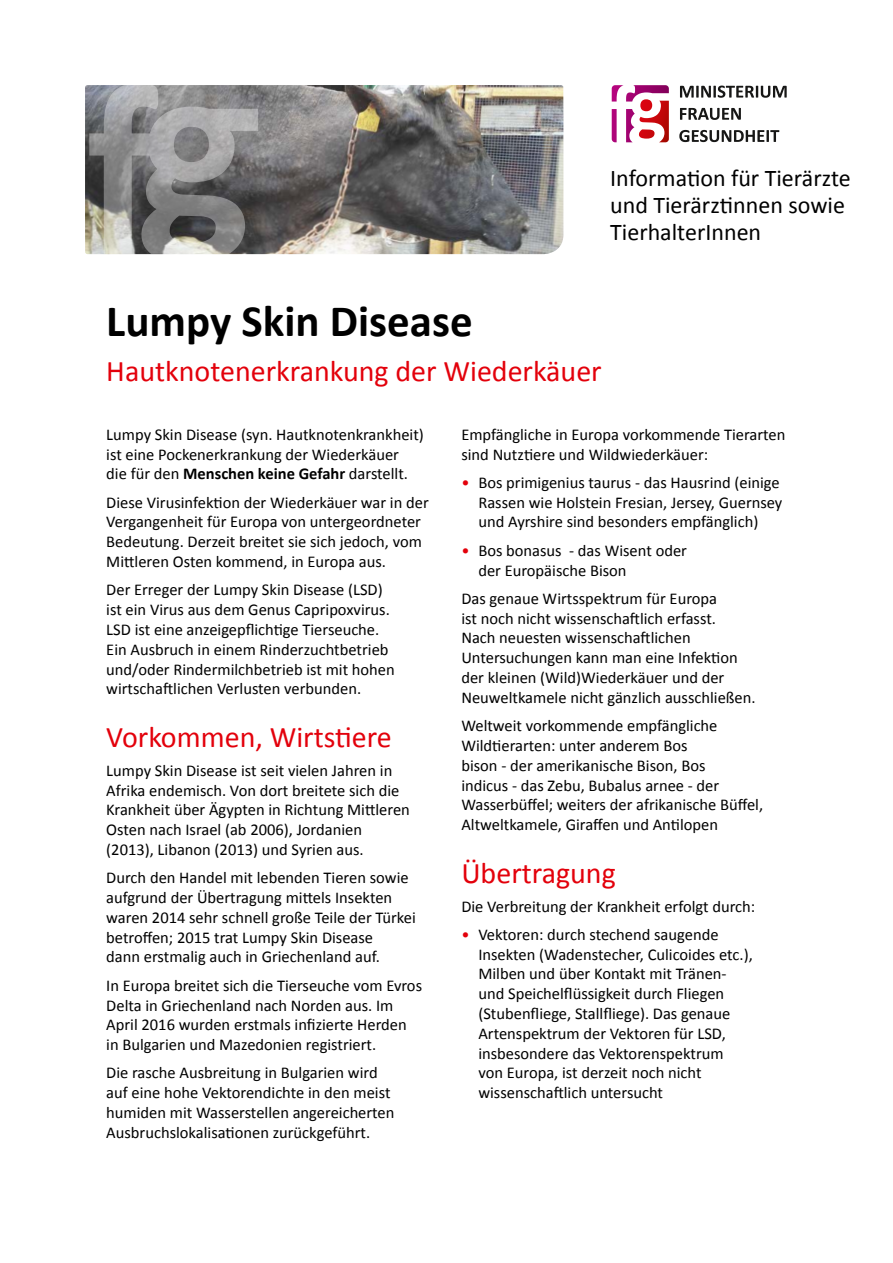
<style>
.page{position:relative;width:893px;height:1263px;background:#fff}
.page>*{position:absolute;margin:0;border:0;box-sizing:border-box;transform-origin:0 0}
.t1{font:700 45px "Calibri";color:#000}
.Untertitel{font:30px "Calibri";color:#e3000b}
.t2{font:24px/27px "Calibri";color:#000}
.t3{font:16.5px/19.8px "Calibri";color:#000}
.s1{font-weight:700}
.s2{color:#e3000b}
</style>
<div class="page">
<img style="left:85px;top:85px;width:478px;height:169px">
<svg style="left:611px;top:84px;width:59px;height:59px"></svg>
<svg style="left:612px;top:85px;width:57px;height:57px"></svg>
<svg style="left:680px;top:86px;width:107px;height:12px"></svg>
<svg style="left:680px;top:108px;width:61px;height:12px"></svg>
<svg style="left:679px;top:130px;width:100px;height:12px"></svg>
<svg style="left:89px;top:85px;width:169px;height:169px"></svg>
<h3 class="t2" style="left:610px;top:165px;width:242px">Information für Tierärzte und Tierärztinnen sowie<br>TierhalterInnen</h3>
<h1 class="t1" style="left:106px;top:293px;width:368px">Lumpy Skin Disease</h1>
<p class="Untertitel" style="left:106px;top:352px;width:497px">Hautknotenerkrankung der Wiederkäuer</p>
<p class="t3" style="left:106px;top:424px;width:319px">Lumpy Skin Disease (syn. Hautknotenkrankheit) ist eine Pockenerkrankung der Wiederkäuer<br>die für den <span class="s1">Menschen keine Gefahr</span> darstellt.</p>
<p class="t3" style="left:106px;top:492px;width:324px">Diese Virusinfektion der Wiederkäuer war in der Vergangenheit für Europa von untergeordneter Bedeutung. Derzeit breitet sie sich jedoch, vom Mittleren Osten kommend, in Europa aus.</p>
<p class="t3" style="left:106px;top:580px;width:290px">Der Erreger der Lumpy Skin Disease (LSD) ist ein Virus aus dem Genus Capripoxvirus.<br>LSD ist eine anzeigepflichtige Tierseuche.<br>Ein Ausbruch in einem Rinderzuchtbetrieb und/oder Rindermilchbetrieb ist mit hohen wirtschaftlichen Verlusten verbunden.</p>
<p class="Untertitel" style="left:106px;top:718px;width:287px">Vorkommen, Wirtstiere</p>
<p class="t3" style="left:106px;top:760px;width:305px">Lumpy Skin Disease ist seit vielen Jahren in Afrika endemisch. Von dort breitete sich die Krankheit über Ägypten in Richtung Mittleren Osten nach Israel (ab 2006), Jordanien (2013), Libanon (2013) und Syrien aus.</p>
<p class="t3" style="left:106px;top:868px;width:311px">Durch den Handel mit lebenden Tieren sowie aufgrund der Übertragung mittels Insekten waren 2014 sehr schnell große Teile der Türkei betroffen; 2015 trat Lumpy Skin Disease<br>dann erstmalig auch in Griechenland auf.</p>
<p class="t3" style="left:106px;top:975px;width:317px">In Europa breitet sich die Tierseuche vom Evros Delta in Griechenland nach Norden aus. Im April 2016 wurden erstmals infizierte Herden in Bulgarien und Mazedonien registriert.</p>
<p class="t3" style="left:106px;top:1063px;width:290px">Die rasche Ausbreitung in Bulgarien wird auf eine hohe Vektorendichte in den meist humiden mit Wasserstellen angereicherten Ausbruchslokalisationen zurückgeführt.</p>
<p class="t3" style="left:461px;top:424px;width:325px">Empfängliche in Europa vorkommende Tierarten sind Nutztiere und Wildwiederkäuer:</p>
<p class="t3" style="left:478px;top:472px;width:306px;text-indent:-17px"><span class="s2">•</span> Bos primigenius taurus - das Hausrind (einige<br>Rassen wie Holstein Fresian, Jersey, Guernsey und Ayrshire sind besonders empfänglich)</p>
<p class="t3" style="left:478px;top:540px;width:210px;text-indent:-17px"><span class="s2">•</span> Bos bonasus - das Wisent oder der Europäische Bison</p>
<p class="t3" style="left:461px;top:588px;width:296px">Das genaue Wirtsspektrum für Europa<br>ist noch nicht wissenschaftlich erfasst.<br>Nach neuesten wissenschaftlichen Untersuchungen kann man eine Infektion der kleinen (Wild)Wiederkäuer und der Neuweltkamele nicht gänzlich ausschließen.</p>
<p class="t3" style="left:461px;top:716px;width:303px">Weltweit vorkommende empfängliche Wildtierarten: unter anderem Bos<br>bison - der amerikanische Bison, Bos<br>indicus - das Zebu, Bubalus arnee - der Wasserbüffel; weiters der afrikanische Büffel, Altweltkamele, Giraffen und Antilopen</p>
<p class="Untertitel" style="left:461px;top:854px;width:156px">Übertragung</p>
<p class="t3" style="left:461px;top:896px;width:295px">Die Verbreitung der Krankheit erfolgt durch:</p>
<p class="t3" style="left:478px;top:924px;width:276px;text-indent:-17px"><span class="s2">•</span> Vektoren: durch stechend saugende Insekten (Wadenstecher, Culicoides etc.), Milben und über Kontakt mit Tränen&shy;und Speichelflüssigkeit durch Fliegen (Stubenfliege, Stallfliege). Das genaue Artenspektrum der Vektoren für LSD, insbesondere das Vektorenspektrum<br>von Europa, ist derzeit noch nicht wissenschaftlich untersucht</p>
</div>
